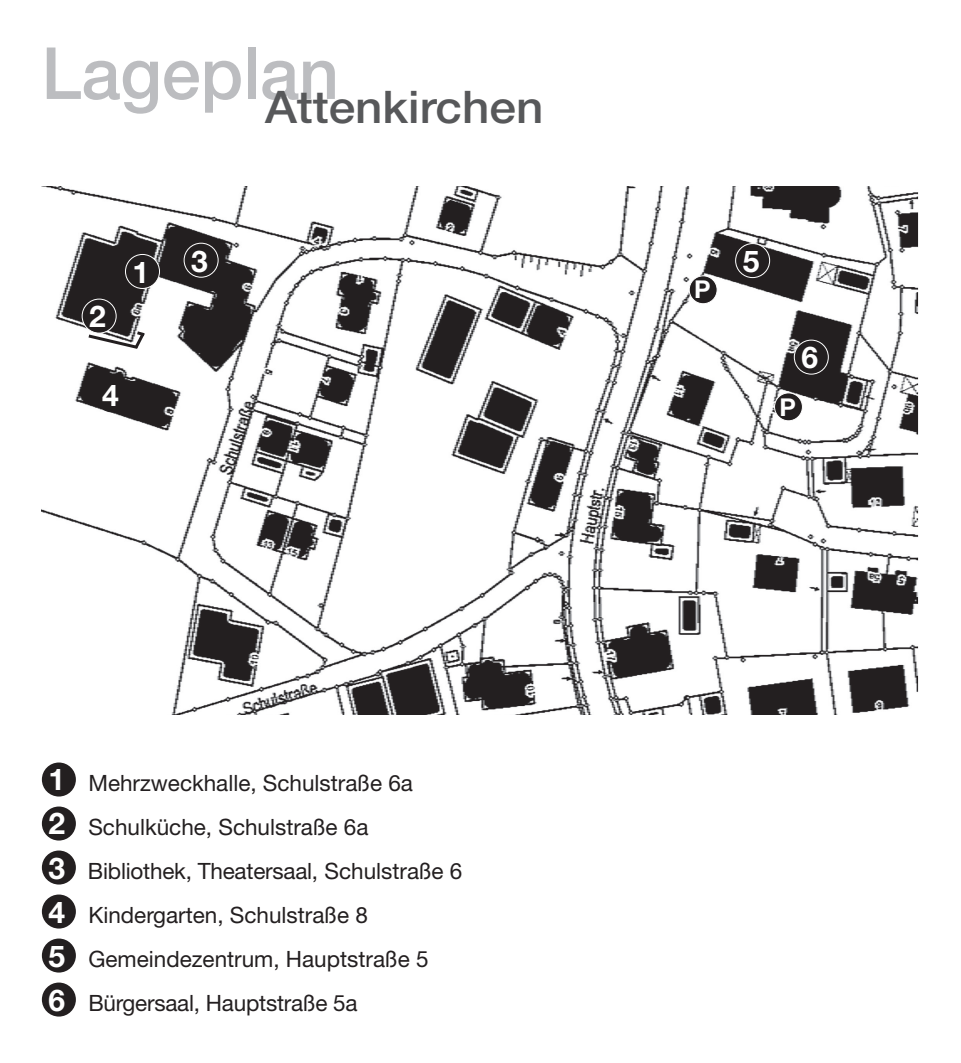
<style>
.page{position:relative;width:961px;height:1063px;background:#fff}
.page>*{position:absolute;margin:0;border:0;box-sizing:border-box;transform-origin:0 0}
.t1{font:500 45px "Helvetica Neue LT";color:#57585a;scale:1.06 1}
.t2{font:700 30px "Helvetica Neue LT";color:#fff}
.t3{font:700 24.6px "Helvetica Neue LT";color:#fff}
.t4{font:22.5px/44.1px "Helvetica Neue LT";color:#231f20}
.s1{font-weight:700;font-size:30px;color:#fff}
</style>
<div class="page">
<div style="left:42px;top:763px;width:34px;height:34px;background:#231f20;border-radius:50%"></div>
<div style="left:42px;top:807px;width:34px;height:34px;background:#231f20;border-radius:50%"></div>
<div style="left:42px;top:851px;width:34px;height:34px;background:#231f20;border-radius:50%"></div>
<div style="left:42px;top:895px;width:34px;height:34px;background:#231f20;border-radius:50%"></div>
<div style="left:42px;top:939px;width:34px;height:34px;background:#231f20;border-radius:50%"></div>
<div style="left:42px;top:983px;width:34px;height:34px;background:#231f20;border-radius:50%"></div>
<img style="left:41px;top:187px;width:878px;height:527px">
<div style="left:125px;top:254px;width:35px;height:34px;background:#231f20;border-radius:50%"></div>
<div style="left:125px;top:254px;width:35px;height:35px;border:1px solid #fff;border-radius:50%"></div>
<div style="left:82px;top:299px;width:34px;height:34px;background:#231f20;border-radius:50%"></div>
<div style="left:82px;top:299px;width:35px;height:34px;border:1px solid #fff;border-radius:50%"></div>
<svg style="left:85px;top:329px;width:63px;height:22px"></svg>
<div style="left:184px;top:243px;width:34px;height:34px;background:#231f20;border-radius:50%"></div>
<div style="left:184px;top:243px;width:35px;height:35px;border:1px solid #fff;border-radius:50%"></div>
<div style="left:96px;top:378px;width:34px;height:34px;background:#231f20;border-radius:50%"></div>
<div style="left:736px;top:244px;width:34px;height:34px;background:#231f20;border-radius:50%"></div>
<div style="left:735px;top:243px;width:35px;height:35px;border:1px solid #fff;border-radius:50%"></div>
<div style="left:794px;top:340px;width:34px;height:34px;background:#231f20;border-radius:50%"></div>
<div style="left:794px;top:340px;width:35px;height:35px;border:1px solid #fff;border-radius:50%"></div>
<div style="left:775px;top:393px;width:27px;height:28px;background:#231f20;border-radius:50%"></div>
<div style="left:774px;top:393px;width:29px;height:28px;border:1px solid #fff;border-radius:50%"></div>
<div style="left:689px;top:276px;width:28px;height:28px;background:#231f20;border-radius:50%"></div>
<div style="left:689px;top:275px;width:28px;height:29px;border:1px solid #fff;border-radius:50%"></div>
<h1 class="t1" style="left:41px;top:80px;width:475px"><sup>Lageplan</sup>Attenkirchen</h1>
<h2 class="t2" style="left:89px;top:298px;width:18px">2</h2>
<h2 class="t2" style="left:133px;top:254px;width:18px">1</h2>
<h2 class="t2" style="left:102px;top:377px;width:18px">4</h2>
<h2 class="t2" style="left:191px;top:242px;width:18px">3</h2>
<p class="t4" style="left:49px;top:760px;width:415px"><span class="s1">1</span> Mehrzweckhalle, Schulstraße 6a<br><span class="s1">2</span> Schulküche, Schulstraße 6a<br><span class="s1">3</span> Bibliothek, Theatersaal, Schulstraße 6<br><span class="s1">4</span> Kindergarten, Schulstraße 8<br><span class="s1">5</span> Gemeindezentrum, Hauptstraße 5<br><span class="s1">6</span> Bürgersaal, Hauptstraße 5a</p>
<p class="t3" style="left:694px;top:274px;width:18px">P</p>
<h2 class="t2" style="left:743px;top:243px;width:18px">5</h2>
<h2 class="t2" style="left:801px;top:339px;width:18px">6</h2>
<p class="t3" style="left:779px;top:392px;width:18px">P</p>
</div>
